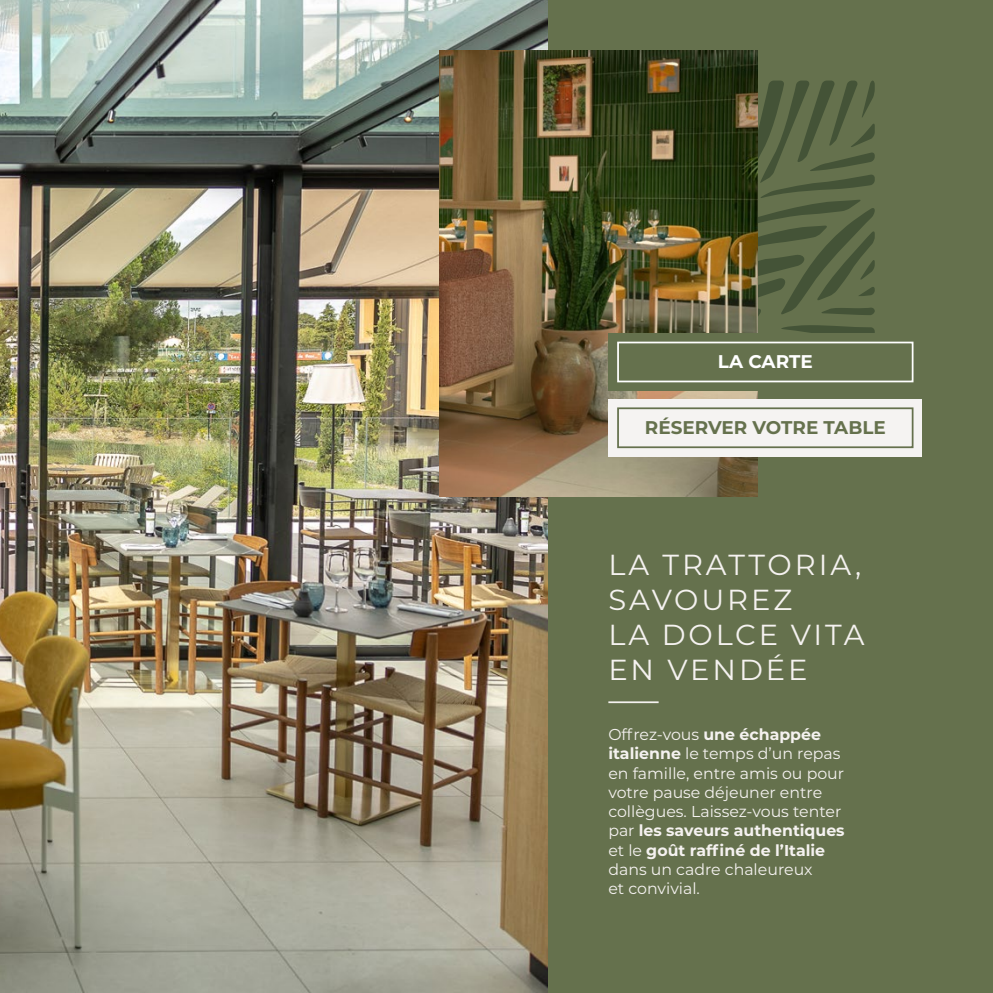
<style>
.page{position:relative;width:993px;height:993px;background:#fff}
.page>*{position:absolute;margin:0;border:0;box-sizing:border-box;transform-origin:0 0}
.t1{font:28.88px/34.8px "Montserrat";letter-spacing:.1em;color:#f5f2f0}
.t2{font:700 18.38px "Montserrat";color:#65714d}
.t3{font:700 18.38px "Montserrat";color:#fff}
.t4{font:15.75px/19.2px "Montserrat";color:#f5f2f0}
.s1{font-weight:700}
</style>
<div class="page">
<img style="left:0;top:0;width:548px;height:992px">
<div style="left:548px;top:0;width:444px;height:992px;background:#65714d"></div>
<hr style="left:608px;top:701px;width:50px;height:2px;background:#f5f2f0">
<svg style="left:756px;top:80px;width:118px;height:253px"></svg>
<img style="left:439px;top:51px;width:317px;height:445px">
<div style="left:608px;top:399px;width:314px;height:57px;background:#f5f3f2"></div>
<div style="left:617px;top:407px;width:296px;height:41px;border:2px solid #65714d"></div>
<div style="left:608px;top:333px;width:314px;height:57px;background:#65714d"></div>
<div style="left:617px;top:341px;width:296px;height:41px;border:2px solid #fff"></div>
<p class="t3" style="left:717px;top:348px;width:96px">LA CARTE</p>
<p class="t2" style="left:644px;top:414px;width:242px">RÉSERVER VOTRE TABLE</p>
<h1 class="t1" style="left:608px;top:546px;width:257px">LA TRATTORIA,<br>SAVOUREZ<br>LA DOLCE VITA<br>EN VENDÉE</h1>
<p class="t4" style="left:608px;top:724px;width:238px">Offrez-vous <span class="s1">une échappée italienne</span> le temps d’un repas en famille, entre amis ou pour votre pause déjeuner entre collègues. Laissez-vous tenter par <span class="s1">les saveurs authentiques </span>et le <span class="s1">goût raffiné de l’Italie </span>dans un cadre chaleureux<br>et convivial.</p>
</div>
